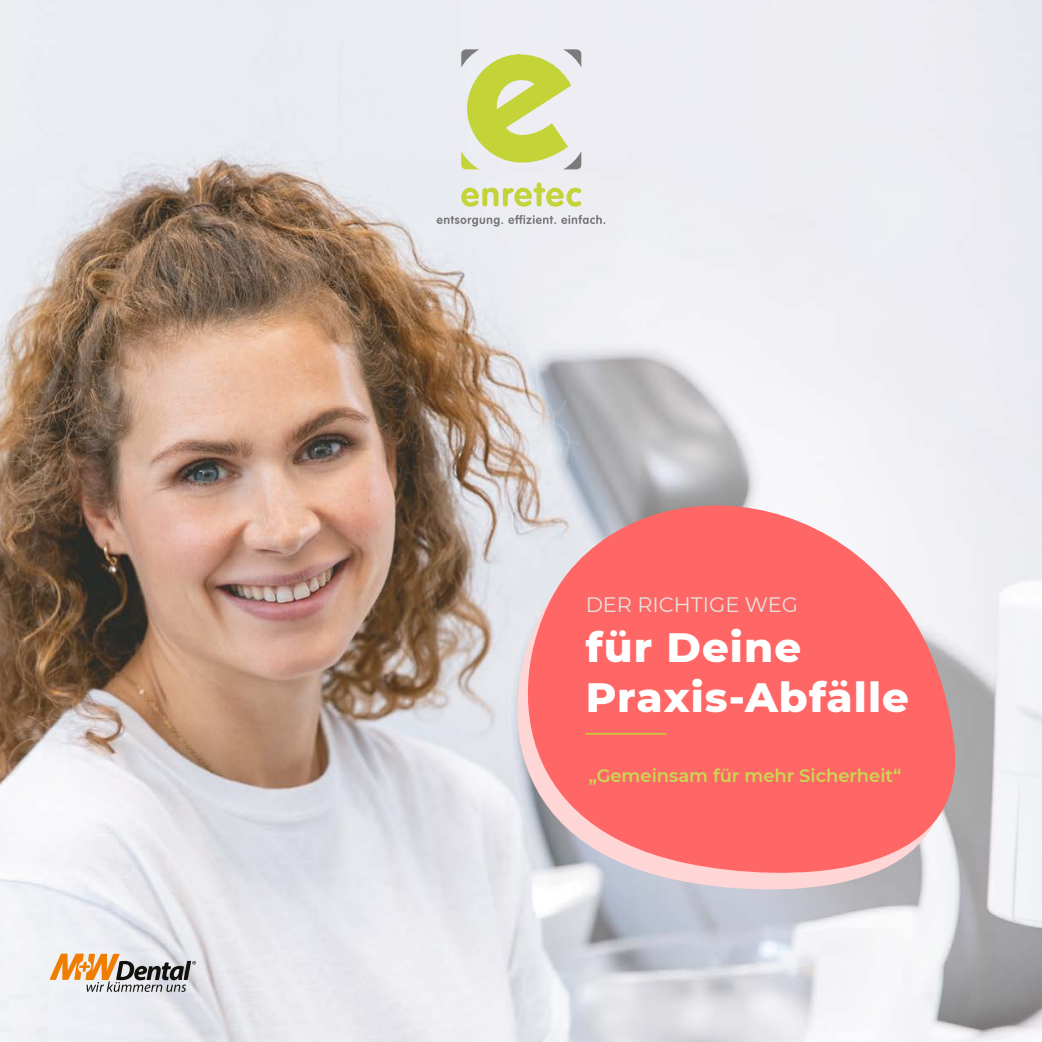
<style>
.page{position:relative;width:1042px;height:1042px;background:#fff}
.page>*{position:absolute;margin:0;border:0;box-sizing:border-box;transform-origin:0 0}
.t1{font:800 41.82px/50.2px "Montserrat";letter-spacing:.025em;color:#fff}
.t2{font:20.82px "Montserrat";color:#e1e5e0}
.t3{font:600 17.85px "Montserrat";color:#cad751}
</style>
<div class="page">
<img style="left:0;top:0;width:1042px;height:1042px">
<svg style="left:461px;top:182px;width:120px;height:25px;background:#dbe2a5"></svg>
<svg style="left:437px;top:215px;width:168px;height:11px;background:#c9c9cc"></svg>
<svg style="left:461px;top:49px;width:120px;height:120px;background:#d5dd93"></svg>
<svg style="left:478px;top:464px;width:484px;height:437px;background:#d4d2d8"></svg>
<svg style="left:488px;top:447px;width:485px;height:437px;background:#f09596"></svg>
<hr style="left:586px;top:733px;width:80px;height:1px;background:#c3d338">
<svg style="left:50px;top:953px;width:146px;height:39px;background:#c3af9a"></svg>
<p class="t2" style="left:586px;top:590px;width:214px">DER RICHTIGE WEG</p>
<h1 class="t1" style="left:586px;top:619px;width:325px">für Deine<br>Praxis-Abfälle</h1>
<p class="t3" style="left:589px;top:762px;width:314px">„Gemeinsam für mehr Sicherheit“</p>
</div>
